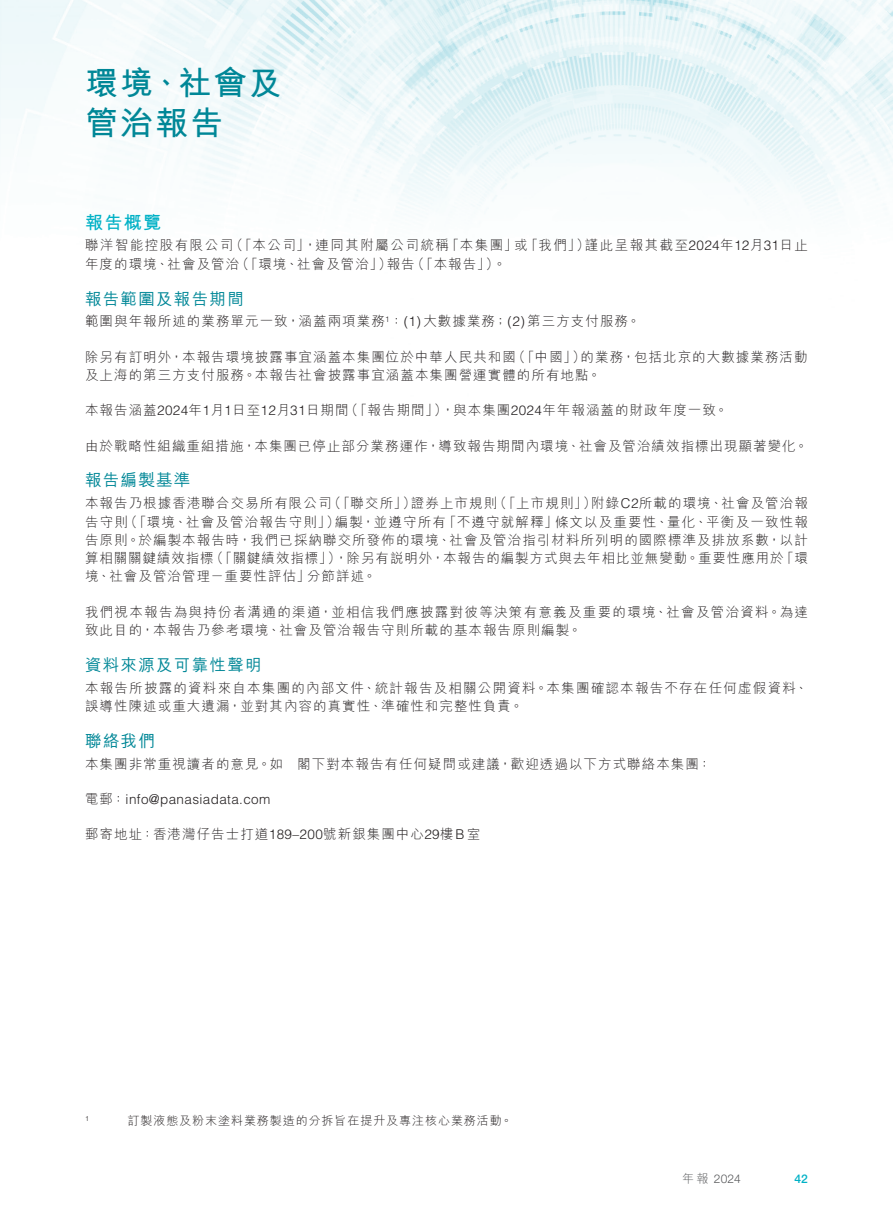
<style>
.page{position:relative;width:893px;height:1212px;background:#fff}
.page>*{position:absolute;margin:0;border:0;box-sizing:border-box;transform-origin:0 0}
.t1{font:700 33px/40px "M Hei HK";letter-spacing:.06em;color:#008797}
.t2{font:700 18px "M Hei HK";color:#00b1c6}
.t3{font:500 16.5px "M Hei HK";letter-spacing:.08em;color:#008797}
.t4{font:300 13.5px/18.3px "M Hei HK";letter-spacing:.08em;color:#231f20}
.t5{font:300 13.5px "M Hei HK";letter-spacing:.11em;color:#231f20}
.t6{font:300 13.5px "Helvetica LT Std";letter-spacing:.03em;color:#231f20}
.t7{font:300 12px "M Hei HK";letter-spacing:.08em;color:#231f20}
.t8{font:300 12px "Helvetica Neue LT Pro";color:#57585a}
.t9{font:500 12px "Helvetica Neue LT Pro";color:#00b1c6}
.t10{font:300 12px "M Hei HK";color:#57585a}
.t11{font:300 7.8px "Helvetica LT Std";color:#231f20}
.t12{font:300 7.05px "Helvetica LT Std";color:#231f20}
.s1{font-family:"Helvetica LT Std"}
.s2{font-family:"M Hei HK";font-size:13.5px}
.s3{font-family:"M Hei HK"}
</style>
<div class="page">
<img style="left:0;top:0;width:893px;height:209px">
<h1 class="t1" style="left:85px;top:60px;width:198px">環境、社會及管治報告</h1>
<h2 class="t2" style="left:85px;top:209px;width:78px">報告概覽</h2>
<p class="t5" style="left:230px;top:239px;width:221px">（「本公司，」連同其附屬公司統稱</p>
<p class="t4" style="left:525px;top:236px;width:67px">「我們」）</p>
<p class="t5" style="left:85px;top:239px;width:150px">聯洋智能控股有限公司</p>
<p class="t5" style="left:585px;top:239px;width:225px">謹此呈報其截至<span class="s1">2024</span>年<span class="s1">12</span>月<span class="s1">31</span>日止</p>
<p class="t4" style="left:446px;top:236px;width:73px">「本集團」</p>
<p class="t4" style="left:514px;top:236px;width:15px">或</p>
<p class="t4" style="left:236px;top:254px;width:158px">（「環境、社會及管治」）</p>
<p class="t4" style="left:411px;top:254px;width:81px">（「本報告「</p>
<p class="t4" style="left:486px;top:254px;width:22px">。(</p>
<p class="t4" style="left:85px;top:254px;width:156px">年度的環境、社會及管治</p>
<p class="t3" style="left:85px;top:287px;width:160px">報告範圍及報告期間</p>
<p class="t4" style="left:387px;top:254px;width:30px">報告</p>
<p class="t4" style="left:404px;top:312px;width:238px"><span class="s1">)1(</span> 大數據業務；<span class="s1">( )2</span> 第三方支付服務。</p>
<p class="t4" style="left:85px;top:312px;width:301px">範圍與年報所述的業務單元一致，涵蓋兩項業務</p>
<p class="t11" style="left:385px;top:314px;width:20px">1<span class="s2">：</span></p>
<p class="t4" style="left:85px;top:347px;width:517px">除另有訂明外，本報告環境披露事宜涵蓋本集團位於中華人民共和國<br>及上海的第三方支付服務。本報告社會披露事宜涵蓋本集團營運實體的所有地點。</p>
<p class="t4" style="left:441px;top:401px;width:288px">，與本集團<span class="s1">2024</span>年年報涵蓋的財政年度一致。</p>
<p class="t4" style="left:512px;top:347px;width:75px">（「中國」）</p>
<p class="t4" style="left:581px;top:347px;width:229px">的業務，包括北京的大數據業務活動</p>
<p class="t4" style="left:345px;top:401px;width:104px">（「報告期間」）</p>
<p class="t4" style="left:85px;top:401px;width:265px">本報告涵蓋<span class="s1">2024</span>年 月<span class="s1">1 1</span>日至<span class="s1">12</span>月<span class="s1">31</span>日期間</p>
<p class="t4" style="left:85px;top:436px;width:724px">由於戰略性組織重組措施，本集團已停止部分業務運作，導致報告期間內環境、社會及管治績效指標出現顯著變化。</p>
<p class="t3" style="left:85px;top:468px;width:107px">報告編製基準</p>
<p class="t4" style="left:591px;top:494px;width:218px">附錄<span class="s1">C2</span>所載的環境、社會及管治報</p>
<p class="t4" style="left:328px;top:494px;width:90px">（「聯交所」）</p>
<p class="t4" style="left:494px;top:494px;width:104px">（「上市規則」）</p>
<p class="t4" style="left:85px;top:494px;width:248px">本報告乃根據香港聯合交易所有限公司</p>
<p class="t4" style="left:411px;top:494px;width:88px">證券上市規則</p>
<p class="t4" style="left:124px;top:512px;width:217px">（「環境、社會及管治報告守則」）</p>
<p class="t4" style="left:555px;top:512px;width:255px">條文以及重要性、量化、平衡及一致性報</p>
<p class="t4" style="left:85px;top:512px;width:44px">告守則</p>
<p class="t4" style="left:85px;top:530px;width:724px">告原則。於編製本報告時，我們已採納聯交所發佈的環境、社會及管治指引材料所列明的國際標準及排放系數，以計</p>
<p class="t4" style="left:781px;top:549px;width:29px">「環</p>
<p class="t4" style="left:335px;top:512px;width:113px">編製，並遵守所有</p>
<p class="t4" style="left:443px;top:512px;width:116px">「不遵守就解釋」</p>
<p class="t4" style="left:210px;top:549px;width:132px">（「關鍵績效指標」）</p>
<p class="t4" style="left:335px;top:549px;width:450px">，除另有說明外，本報告的編製方式與去年相比並無變動。重要性應用於</p>
<p class="t4" style="left:85px;top:549px;width:130px">算相關關鍵績效指標</p>
<p class="t4" style="left:85px;top:567px;width:227px">境、社會及管治管理－重要性評估」</p>
<p class="t4" style="left:85px;top:602px;width:724px">我們視本報告為與持份者溝通的渠道，並相信我們應披露對彼等決策有意義及重要的環境、社會及管治資料。為達致此目的，本報告乃參考環境、社會及管治報告守則所載的基本報告原則編製。</p>
<p class="t3" style="left:85px;top:653px;width:178px">資料來源及可靠性聲明</p>
<p class="t4" style="left:85px;top:678px;width:725px">本報告所披露的資料來自本集團的內部文件、統計報告及相關公開資料。本集團確認本報告不存在任何虛假資料、誤導性陳述或重大遺漏，並對其內容的真實性、準確性和完整性負責。</p>
<p class="t3" style="left:85px;top:729px;width:71px">聯絡我們</p>
<p class="t4" style="left:297px;top:754px;width:415px">閣下對本報告有任何疑問或建議，歡迎透過以下方式聯絡本集團：</p>
<p class="t4" style="left:307px;top:567px;width:71px">分節詳述。</p>
<p class="t4" style="left:85px;top:754px;width:199px">本集團非常重視讀者的意見。如</p>
<p class="t6" style="left:85px;top:791px;width:187px"><span class="s3">電郵：</span>info@panasiadata.com</p>
<p class="t4" style="left:85px;top:825px;width:397px">郵寄地址：香港灣仔告士打道<span class="s1">189–200</span>號新銀集團中心<span class="s1">29</span>樓<span class="s1">B</span>室</p>
<p class="t12" style="left:85px;top:1114px;width:5px">1</p>
<p class="t7" style="left:128px;top:1114px;width:387px">訂製液態及粉末塗料業務製造的分拆旨在提升及專注核心業務活動。</p>
<p class="t10" style="left:682px;top:1173px;width:28px">年報</p>
<p class="t8" style="left:714px;top:1171px;width:29px">2024</p>
<p class="t9" style="left:794px;top:1171px;width:15px">42</p>
</div>
